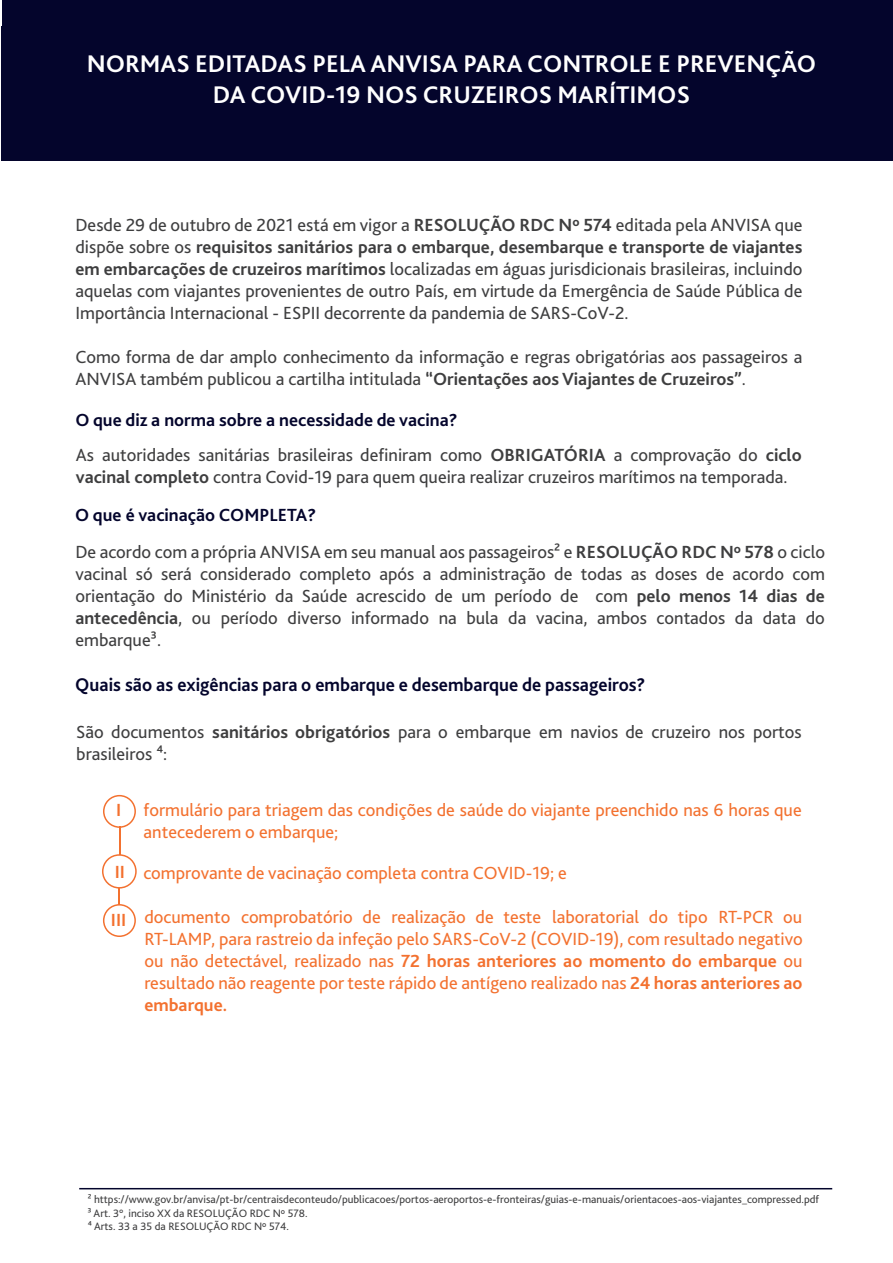
<style>
.page{position:relative;width:893px;height:1263px;background:#fff}
.page>*{position:absolute;margin:0;border:0;box-sizing:border-box;transform-origin:0 0}
.t1{font:700 25.2px/30.3px "Bliss 2";color:#fff;text-align:center}
.t2{font:700 19.35px "Bliss 2";color:#04052c}
.t3{font:18.45px/22px "Bliss 2";color:#3e3e3f}
.t4{font:18.45px/22px "Bliss 2";color:#f3712f}
.t5{font:11.25px/13.5px "Bliss 2";color:#3e3e3f}
.s1{font-weight:700}
.s2{font-weight:700;color:#04052c}
</style>
<div class="page">
<div style="left:2px;top:0;width:891px;height:104px;background:#04052c"></div>
<div style="left:2px;top:26px;width:891px;height:135px;background:#04052c"></div>
<div style="left:103px;top:795px;width:33px;height:33px;border:2px solid #f3712f;border-radius:50%"></div>
<div style="left:103px;top:904px;width:33px;height:33px;border:2px solid #f3712f;border-radius:50%"></div>
<hr style="left:79px;top:1188px;width:753px;height:1px;background:#04052c">
<svg style="left:119px;top:827px;width:1px;height:27px"></svg>
<svg style="left:118px;top:888px;width:2px;height:16px"></svg>
<div style="left:102px;top:854px;width:35px;height:34px;border:2px solid #f37130;border-radius:16px"></div>
<h1 class="t1" style="left:87px;top:48px;width:731px">NORMAS EDITADAS PELA ANVISA PARA CONTROLE E PREVENÇÃO<br>DA COVID-19 NOS CRUZEIROS MARÍTIMOS</h1>
<p class="t3" style="left:75px;top:213px;width:729px;text-align:justify">Desde 29 de outubro de 2021 está em vigor a <span class="s1">RESOLUÇÃO RDC Nº 574</span> editada pela ANVISA que dispõe sobre os <span class="s1">requisitos sanitários para o embarque, desembarque e transporte de viajantes em embarcações de cruzeiros marítimos</span> localizadas em águas jurisdicionais brasileiras, incluindo aquelas com viajantes provenientes de outro País, em virtude da Emergência de Saúde Pública de Importância Internacional - ESPII decorrente da pandemia de SARS-CoV-2.</p>
<p class="t3" style="left:75px;top:346px;width:728px">Como forma de dar amplo conhecimento da informação e regras obrigatórias aos passageiros a<br>ANVISA também publicou a cartilha intitulada <span class="s1">“Orientações aos Viajantes de Cruzeiros”</span>.</p>
<p class="t3" style="left:75px;top:402px;width:728px;line-height:35.1px"><span class="s2">O que diz a norma sobre a necessidade de vacina?<br></span>As autoridades sanitárias brasileiras definiram como <span class="s1">OBRIGATÓRIA</span> a comprovação do <span class="s1">ciclo</span></p>
<p class="t3" style="left:76px;top:465px;width:713px"><span class="s1">vacinal completo</span> contra Covid-19 para quem queira realizar cruzeiros marítimos na temporada.</p>
<p class="t3" style="left:75px;top:496px;width:751px;line-height:36.6px"><span class="s2">O que é vacinação COMPLETA?<br></span>De acordo com a própria ANVISA em seu manual aos passageiros² e <span class="s1">RESOLUÇÃO RDC Nº 578</span> o ciclo</p>
<p class="t3" style="left:75px;top:562px;width:751px;text-align:justify">vacinal só será considerado completo após a administração de todas as doses de acordo com orientação do Ministério da Saúde acrescido de um período de com <span class="s1">pelo menos 14 dias de antecedência</span>, ou período diverso informado na bula da vacina, ambos contados da data do embarque³.</p>
<p class="t2" style="left:75px;top:672px;width:572px">Quais são as exigências para o embarque e desembarque de passageiros?</p>
<p class="t3" style="left:76px;top:720px;width:727px">São documentos <span class="s1">sanitários obrigatórios</span> para o embarque em navios de cruzeiro nos portos brasileiros ⁴:</p>
<p class="t4" style="left:144px;top:799px;width:660px;text-indent:-27px"><span class="s1">I</span> formulário para triagem das condições de saúde do viajante preenchido nas 6 horas que antecederem o embarque;</p>
<p class="t4" style="left:115px;top:861px;width:454px"><span class="s1">II</span> comprovante de vacinação completa contra COVID-19; e</p>
<p class="t4" style="left:144px;top:905px;width:660px;text-align:justify;text-indent:-33px"><span class="s1">III</span> documento comprobatório de realização de teste laboratorial do tipo RT-PCR ou RT-LAMP, para rastreio da infeção pelo SARS-CoV-2 (COVID-19), com resultado negativo ou não detectável, realizado nas <span class="s1">72 horas anteriores ao momento do embarque</span> ou resultado não reagente por teste rápido de antígeno realizado nas <span class="s1">24 horas anteriores ao embarque.</span></p>
<p class="t5" style="left:88px;top:1192px;width:733px">² https://www.gov.br/anvisa/pt-br/centraisdeconteudo/publicacoes/portos-aeroportos-e-fronteiras/guias-e-manuais/orientacoes-aos-viajantes_compressed.pdf<br>³ Art. 3°, inciso XX da RESOLUÇÃO RDC Nº 578.<br>⁴ Arts. 33 a 35 da RESOLUÇÃO RDC Nº 574.</p>
</div>
